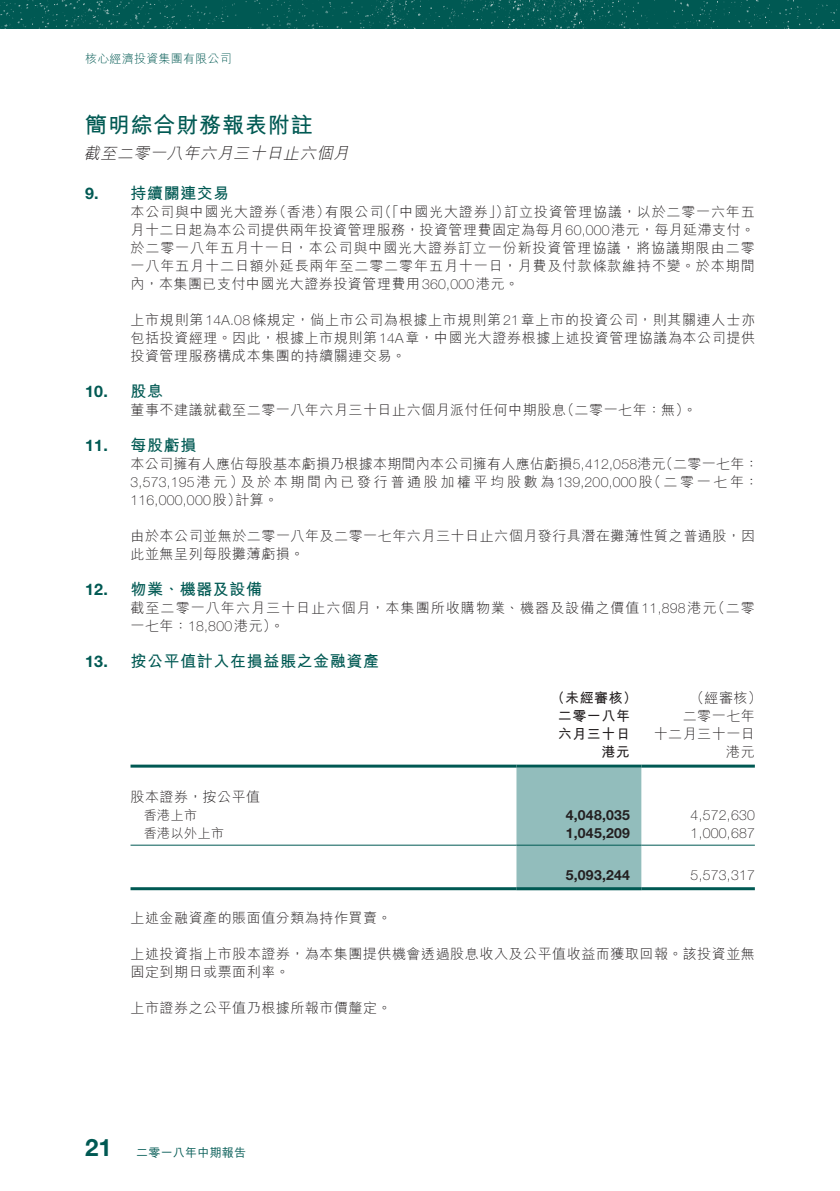
<style>
.page{position:relative;width:840px;height:1191px;background:#fff}
.page>*{position:absolute;margin:0;border:0;box-sizing:border-box;transform-origin:0 0}
.t1{font:700 24px "Helvetica Neue LT Std";color:#005953}
._01_H1{font:700 22px "M Hei HK";letter-spacing:.035em;color:#005953}
._07_NH1{font:700 16px "M Hei HK";letter-spacing:.035em;color:#005953}
._00_txt{font:italic 300 16px "M Hei HK";color:#231f20}
._07_NH1-2{font:700 16px "Helvetica Neue LT Std";letter-spacing:.015em;color:#005953}
._06_Notes{font:300 14px/18px "M Hei HK";letter-spacing:.04em;color:#231f20}
._06_Notes-2{font:300 14px/18px "M Hei HK";letter-spacing:.065em;color:#231f20}
._06_Notes-3{font:300 14px/18px "M Hei HK";letter-spacing:.02em;color:#231f20}
._06_Notes-4{font:300 14px/18px "M Hei HK";letter-spacing:.075em;color:#231f20}
._06_Notes-5{font:100 14px/18px "Helvetica Neue LT Std";letter-spacing:.015em;color:#231f20}
._51_N_Table_txt{font:300 14px "M Hei HK";letter-spacing:.035em;color:#231f20}
._51_N_Table_txt-2{font:100 14px "Helvetica Neue LT Std";letter-spacing:.015em;color:#231f20}
._51_N_Table_txt-3{font:700 14px "Helvetica Neue LT Std";letter-spacing:.015em;color:#231f20}
._51_N_Table_txt-4{font:700 14px "M Hei HK";letter-spacing:.035em;color:#231f20}
._06_Notes-6{font:300 14px "M Hei HK";letter-spacing:.06em;color:#231f20}
._51_N_Table_txt-5{font:300 13px "M Hei HK";letter-spacing:.035em;color:#231f20}
.t2{font:300 12px "M Hei HK";letter-spacing:.02em;color:#005953}
.t3{font:500 12px "M Hei HK";letter-spacing:.02em;color:#005953}
.s1{font-family:"Helvetica Neue LT Std";font-weight:100}
.s2{font-family:"M Hei HK";font-weight:300}
</style>
<div class="page">
<img style="left:0;top:0;width:839px;height:28px">
<div style="left:516px;top:767px;width:125px;height:120px;background:#92bdbc"></div>
<hr style="left:130px;top:764px;width:386px;height:3px;background:#005953">
<hr style="left:516px;top:764px;width:125px;height:3px;background:#005953">
<hr style="left:641px;top:764px;width:113px;height:3px;background:#005953">
<hr style="left:130px;top:844px;width:386px;height:1px;background:#005953">
<hr style="left:516px;top:844px;width:125px;height:1px;background:#005953">
<hr style="left:641px;top:844px;width:113px;height:1px;background:#005953">
<hr style="left:130px;top:887px;width:386px;height:3px;background:#005953">
<hr style="left:516px;top:887px;width:125px;height:3px;background:#005953">
<hr style="left:641px;top:887px;width:113px;height:3px;background:#005953">
<p class="t2" style="left:85px;top:53px;width:148px">核心經濟投資集團有限公司</p>
<p class="_01_H1" style="left:85px;top:109px;width:229px">簡明綜合財務報表附註</p>
<p class="_00_txt" style="left:84px;top:145px;width:270px">截至二零一八年六月三十日止六個月</p>
<p class="_07_NH1" style="left:130px;top:182px;width:100px">持續關連交易</p>
<p class="_07_NH1-2" style="left:85px;top:183px;width:15px">9.</p>
<p class="_07_NH1-2" style="left:85px;top:381px;width:24px">10.</p>
<p class="_07_NH1-2" style="left:85px;top:435px;width:24px">11.</p>
<p class="_07_NH1-2" style="left:85px;top:579px;width:24px">12.</p>
<p class="_07_NH1-2" style="left:85px;top:651px;width:24px">13.</p>
<p class="_06_Notes" style="left:272px;top:203px;width:59px">（香港）</p>
<p class="_06_Notes" style="left:377px;top:203px;width:133px">（「中國光大證券」）</p>
<p class="_06_Notes-2" style="left:130px;top:203px;width:625px">本公司與中國光大證券<br>月十二日起為本公司提供兩年投資管理服務，投資管理費固定為每月<span class="s1">60,000</span>港元，每月延滯支付。於二零一八年五月十一日，本公司與中國光大證券訂立一份新投資管理協議，將協議期限由二零一八年五月十二日額外延長兩年至二零二零年五月十一日，月費及付款條款維持不變。於本期間內，本集團已支付中國光大證券投資管理費用<span class="s1">360,000</span>港元。</p>
<p class="_06_Notes" style="left:130px;top:311px;width:625px;text-align:justify">上市規則第<span class="s1">14A.08</span>條規定，倘上市公司為根據上市規則第<span class="s1">21</span>章上市的投資公司，則其關連人士亦包括投資經理。因此，根據上市規則第<span class="s1">14A</span>章，中國光大證券根據上述投資管理協議為本公司提供投資管理服務構成本集團的持續關連交易。</p>
<p class="_07_NH1" style="left:130px;top:380px;width:34px">股息</p>
<p class="_06_Notes" style="left:325px;top:203px;width:60px">有限公司</p>
<p class="_06_Notes-6" style="left:504px;top:205px;width:252px">訂立投資管理協議，以於二零一六年五</p>
<p class="_06_Notes" style="left:130px;top:401px;width:437px">董事不建議就截至二零一八年六月三十日止六個月派付任何中期股息</p>
<p class="_07_NH1" style="left:130px;top:434px;width:67px">每股虧損</p>
<p class="_06_Notes" style="left:560px;top:401px;width:138px">（二零一七年：無。(</p>
<p class="_06_Notes-3" style="left:240px;top:455px;width:519px;text-indent:-110px">本公司擁有人應佔每股基本虧損乃根據本期間內本公司擁有人應佔虧損<span class="s1">5,412,058</span>港元<br>及於本期間內已發行普通股加權平均股數為 <span class="s1">139,200,000</span> （股 二零一七年：</p>
<p class="_06_Notes" style="left:658px;top:455px;width:101px">（二零一七年：</p>
<p class="_06_Notes-5" style="left:235px;top:473px;width:44px;text-indent:-105px">3,573,195<span class="s2">港元）<br>計算。</span></p>
<p class="_06_Notes-5" style="left:130px;top:491px;width:112px">116,000,000<span class="s2">股）</span></p>
<p class="_06_Notes" style="left:130px;top:527px;width:625px">由於本公司並無於二零一八年及二零一七年六月三十日止六個月發行具潛在攤薄性質之普通股，因此並無呈列每股攤薄虧損。</p>
<p class="_07_NH1" style="left:130px;top:578px;width:133px">物業、機器及設備</p>
<p class="_06_Notes" style="left:710px;top:599px;width:45px">（二零</p>
<p class="_06_Notes-4" style="left:130px;top:599px;width:587px">截至二零一八年六月三十日止六個月，本集團所收購物業、機器及設備之價值<span class="s1">11,898</span>港元一七年：<span class="s1">18,800</span>港元。(</p>
<p class="_07_NH1" style="left:130px;top:650px;width:250px">按公平值計入在損益賬之金融資產</p>
<p class="_51_N_Table_txt" style="left:130px;top:789px;width:131px">股本證券，按公平值</p>
<p class="_51_N_Table_txt-5" style="left:144px;top:808px;width:55px">香港上市</p>
<p class="_51_N_Table_txt-5" style="left:144px;top:826px;width:82px">香港以外上市</p>
<p class="_51_N_Table_txt-4" style="left:550px;top:688px;width:88px">（未經審核）</p>
<p class="_51_N_Table_txt-4" style="left:557px;top:706px;width:74px">二零一八年</p>
<p class="_51_N_Table_txt-4" style="left:557px;top:724px;width:74px">六月三十日</p>
<p class="_51_N_Table_txt-4" style="left:601px;top:742px;width:30px">港元</p>
<p class="_51_N_Table_txt" style="left:690px;top:691px;width:73px">（經審核(</p>
<p class="_51_N_Table_txt" style="left:682px;top:709px;width:74px">二零一七年</p>
<p class="_51_N_Table_txt" style="left:653px;top:727px;width:103px">十二月三十一日</p>
<p class="_51_N_Table_txt" style="left:725px;top:745px;width:30px">港元</p>
<p class="_51_N_Table_txt-3" style="left:565px;top:806px;width:66px">4,048,035</p>
<p class="_51_N_Table_txt-2" style="left:690px;top:807px;width:66px">4,572,630</p>
<p class="_51_N_Table_txt-3" style="left:565px;top:824px;width:66px">1,045,209</p>
<p class="_51_N_Table_txt-2" style="left:690px;top:825px;width:66px">1,000,687</p>
<p class="_51_N_Table_txt-3" style="left:565px;top:866px;width:66px">5,093,244</p>
<p class="_51_N_Table_txt-2" style="left:690px;top:867px;width:66px">5,573,317</p>
<p class="_06_Notes" style="left:130px;top:908px;width:262px">上述金融資產的賬面值分類為持作買賣。</p>
<p class="_06_Notes" style="left:130px;top:944px;width:625px">上述投資指上市股本證券，為本集團提供機會透過股息收入及公平值收益而獲取回報。該投資並無固定到期日或票面利率。</p>
<p class="_06_Notes" style="left:130px;top:998px;width:262px">上市證券之公平值乃根據所報市價釐定。</p>
<h1 class="t1" style="left:85px;top:1133px;width:28px">21</h1>
<p class="t3" style="left:136px;top:1144px;width:111px">二零一八年中期報告</p>
</div>
